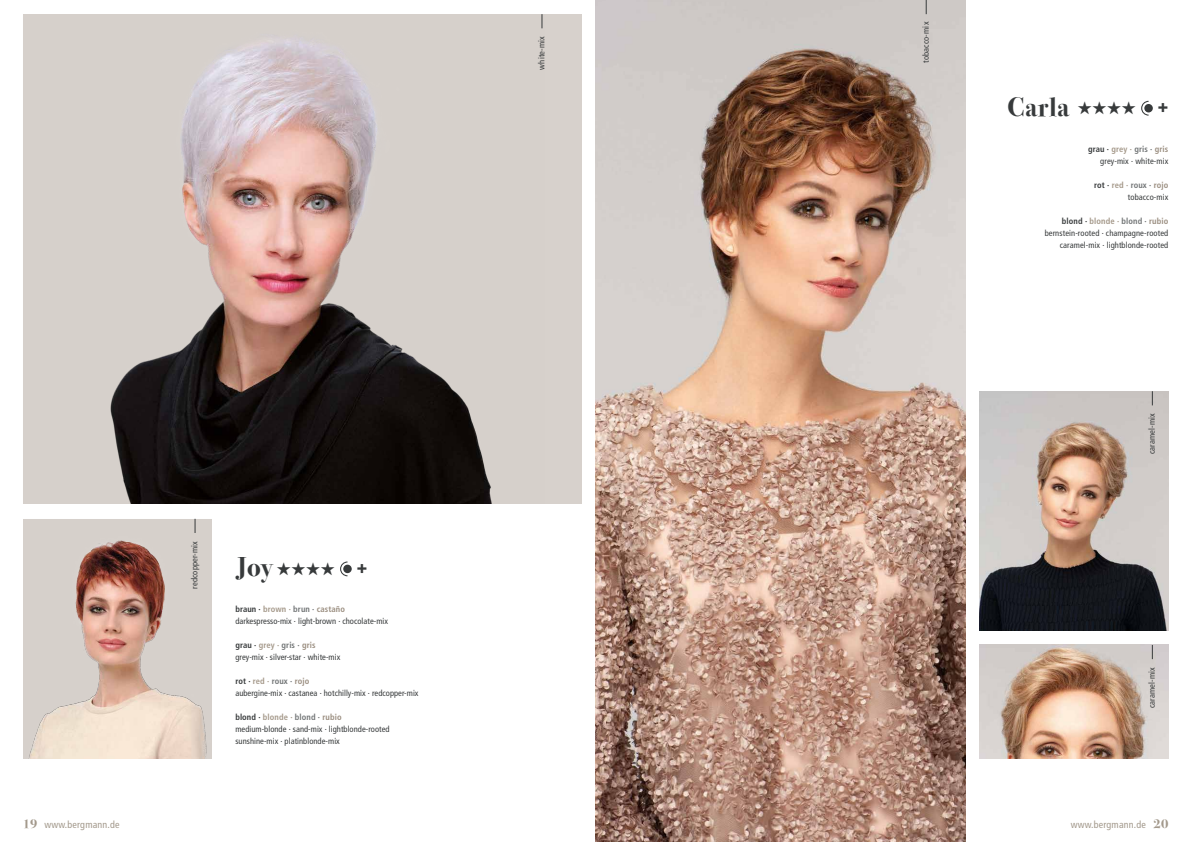
<style>
.page{position:relative;width:1191px;height:842px;background:#fff}
.page>*{position:absolute;margin:0;border:0;box-sizing:border-box;transform-origin:0 0}
.t1{font:700 27px "Bodoni Svty Two ITCTT";letter-spacing:.02em;color:#373a3b}
.t2{font:condensed 10px "Frutiger";letter-spacing:.02em;color:#a3998c}
.t3{font:condensed 8.5px/12px "Frutiger";letter-spacing:.005em;color:#373a3b}
.s1{font-family:"Arial";font-size:18px}
.s2{font-weight:700}
.s3{font-weight:700;color:#a49889}
.s4{font-weight:700;color:#717475}
.s5{font-weight:700;color:#9a8d7f}
.s6{font-family:"Bodoni Svty Two ITCTT";font-weight:700;font-stretch:normal;font-size:13px}
</style>
<div class="page">
<img style="left:595px;top:0;width:370px;height:842px">
<div style="left:23px;top:14px;width:558px;height:490px;background:#d7d1cc"></div>
<img style="left:110px;top:14px;width:433px;height:490px">
<svg style="left:340px;top:561px;width:12px;height:15px"></svg>
<img style="left:979px;top:645px;width:189px;height:113px">
<svg style="left:1152px;top:645px;width:1px;height:14px"></svg>
<img style="left:979px;top:391px;width:189px;height:240px">
<svg style="left:1152px;top:391px;width:1px;height:14px"></svg>
<svg style="left:926px;top:0;width:1px;height:14px"></svg>
<svg style="left:542px;top:14px;width:1px;height:14px"></svg>
<svg style="left:1141px;top:101px;width:11px;height:15px"></svg>
<img style="left:23px;top:519px;width:189px;height:239px">
<svg style="left:195px;top:519px;width:1px;height:14px"></svg>
<p class="t3" style="left:535px;top:70px;width:35px;rotate:-90deg">white-mix</p>
<p class="t3" style="left:189px;top:589px;width:50px;rotate:-90deg">redcopper-mix</p>
<h1 class="t1" style="left:235px;top:545px;width:133px">Joy ★★★★ <span class="s1">+</span></h1>
<p class="t3" style="left:235px;top:603px;width:154px"><span class="s2">braun ·</span> <span class="s3">brown ·</span> <span class="s4">brun ·</span> <span class="s5">castaño </span>darkespresso-mix · light-brown · chocolate-mix</p>
<p class="t3" style="left:235px;top:639px;width:106px"><span class="s2">grau ·</span> <span class="s3">grey ·</span> <span class="s4">gris ·</span> <span class="s5">gris </span>grey-mix · silver-star · white-mix</p>
<p class="t3" style="left:235px;top:675px;width:185px"><span class="s2">rot ·</span> <span class="s3">red ·</span> <span class="s4">roux ·</span> <span class="s5">rojo<br></span>aubergine-mix · castanea · hotchilly-mix · redcopper-mix</p>
<p class="t3" style="left:235px;top:711px;width:156px"><span class="s2">blond ·</span> <span class="s3">blonde ·</span> <span class="s4">blond ·</span> <span class="s5">rubio </span>medium-blonde · sand-mix · lightblonde-rooted sunshine-mix · platinblonde-mix</p>
<p class="t3" style="left:919px;top:63px;width:43px;rotate:-90deg">tobacco-mix</p>
<h1 class="t1" style="left:1007px;top:84px;width:162px">Carla ★★★★ <span class="s1">+</span></h1>
<p class="t3" style="left:1088px;top:143px;width:82px;text-align:right"><span class="s2">grau ·</span> <span class="s3">grey ·</span> <span class="s4">gris ·</span> <span class="s5">gris </span>grey-mix · white-mix</p>
<p class="t3" style="left:1094px;top:179px;width:75px;text-align:right"><span class="s2">rot ·</span> <span class="s3">red ·</span> <span class="s4">roux ·</span> <span class="s5">rojo </span>tobacco-mix</p>
<p class="t3" style="left:1044px;top:215px;width:125px;text-align:right"><span class="s2">blond ·</span> <span class="s3">blonde ·</span> <span class="s4">blond ·</span> <span class="s5">rubio </span>bernstein-rooted · champagne-rooted caramel-mix · lightblonde-rooted</p>
<p class="t3" style="left:1146px;top:454px;width:43px;rotate:-90deg">caramel-mix</p>
<p class="t3" style="left:1146px;top:708px;width:43px;rotate:-90deg">caramel-mix</p>
<p class="t2" style="left:23px;top:818px;width:98px"><span class="s6">19</span> www.bergmann.de</p>
<p class="t2" style="left:1070px;top:818px;width:99px">www.bergmann.de <span class="s6">20</span></p>
</div>
